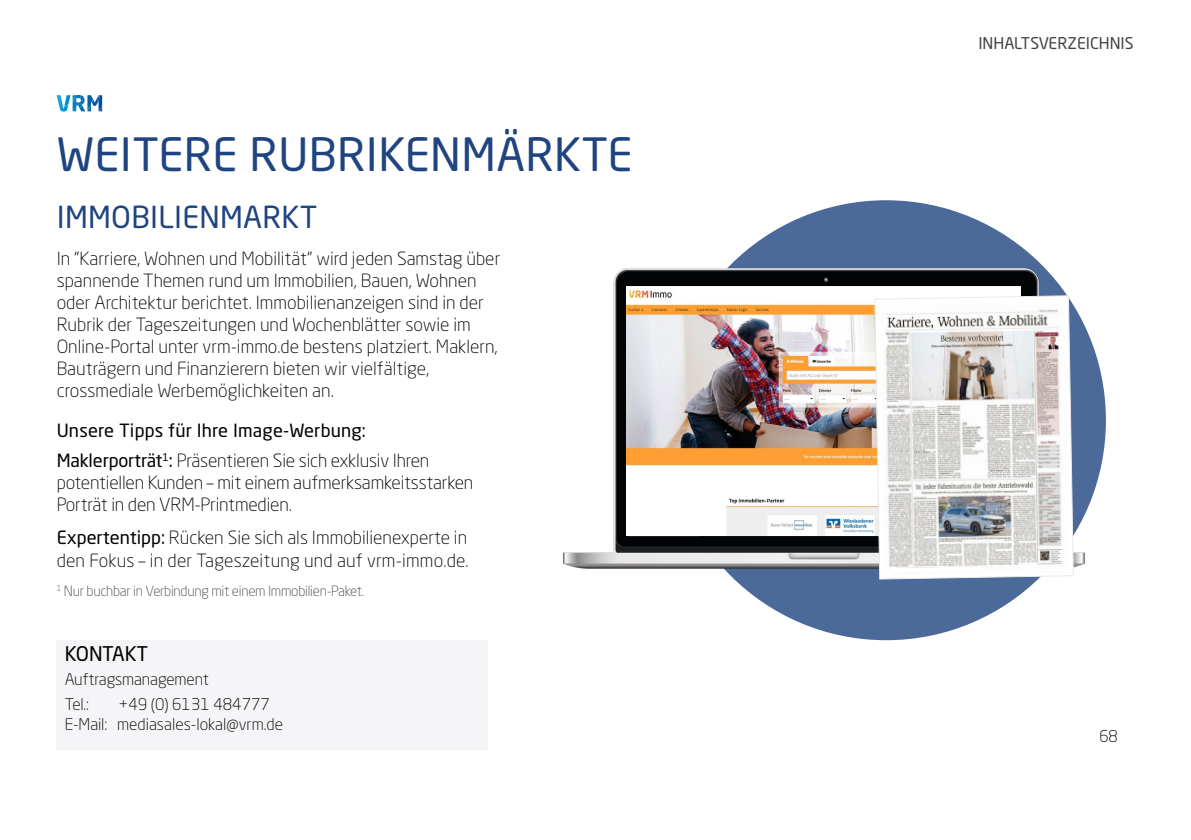
<style>
.page{position:relative;width:1191px;height:840px;background:#fff}
.page>*{position:absolute;margin:0;border:0;box-sizing:border-box;transform-origin:0 0}
.t1{font:45.2px "Neo Sans Std";letter-spacing:.01em;color:#1f4480}
.t2{font:30px "Neo Sans Std";letter-spacing:.01em;color:#1f4480}
.t3{font:20px "Neo Sans Std";letter-spacing:-.025em;color:#000}
.t4{font:300 18px/22px "Neo Sans Std";color:#000}
.t5{font:18px/30.6px "Neo Sans Std";letter-spacing:.01em;color:#000}
.t6{font:300 16px/25.6px "Neo Sans Std";letter-spacing:-.01em;color:#000}
.t7{font:16px "Neo Sans Std";color:#434345}
.t8{font:300 14px "Neo Sans Std";letter-spacing:-.02em;color:#4b4b4d}
.s1{font-weight:300}
.s2{font-weight:400}
</style>
<div class="page">
<svg style="left:57px;top:95px;width:45px;height:16px"></svg>
<div style="left:666px;top:200px;width:440px;height:439px;background:#4b6999;border-radius:50%"></div>
<img style="left:562px;top:262px;width:543px;height:312px">
<img style="left:627px;top:286px;width:393px;height:249px">
<svg style="left:874px;top:295px;width:200px;height:284px;background:#d8d6d6"></svg>
<svg style="left:891px;top:566px;width:89px;height:6px"></svg>
<div style="left:57px;top:639px;width:431px;height:109px;background:#f5f5f8"></div>
<h1 class="t1" style="left:57px;top:126px;width:577px">WEITERE RUBRIKENMÄRKTE</h1>
<h2 class="t2" style="left:57px;top:199px;width:262px">IMMOBILIENMARKT</h2>
<p class="t4" style="left:57px;top:247px;width:445px">In "Karriere, Wohnen und Mobilität" wird jeden Samstag über spannende Themen rund um Immobilien, Bauen, Wohnen oder Architektur berichtet. Immobilienanzeigen sind in der Rubrik der Tageszeitungen und Wochenblätter sowie im Online-Portal unter vrm-immo.de bestens platziert. Maklern, Bauträgern und Finanzierern bieten wir vielfältige, crossmediale Werbemöglichkeiten an.</p>
<p class="t5" style="left:57px;top:414px;width:374px">Unsere Tipps für Ihre Image-Werbung:<br>Maklerporträt<sup>1</sup>: <span class="s1">Präsentieren Sie sich exklusiv Ihren</span></p>
<p class="t4" style="left:57px;top:471px;width:418px">potentiellen Kunden – mit einem aufmerksamkeitsstarken<br>Porträt in den VRM-Printmedien.</p>
<p class="t4" style="left:57px;top:526px;width:413px"><span class="s2">Expertentipp:</span> Rücken Sie sich als Immobilienexperte in den Fokus – in der Tageszeitung und auf vrm-immo.de.</p>
<p class="t8" style="left:57px;top:582px;width:309px"><sup>1</sup> Nur buchbar in Verbindung mit einem Immobilien-Paket.</p>
<p class="t3" style="left:65px;top:641px;width:85px">KONTAKT</p>
<p class="t6" style="left:65px;top:665px;width:146px">Auftragsmanagement<br>Tel.:</p>
<p class="t6" style="left:65px;top:694px;width:220px;line-height:20px;text-indent:54px">+49 (0) 6131 484777<br>E-Mail: mediasales-lokal@vrm.de</p>
<p class="t7" style="left:978px;top:33px;width:157px">INHALTSVERZEICHNIS</p>
<p class="t6" style="left:1099px;top:722px;width:20px">68</p>
</div>
